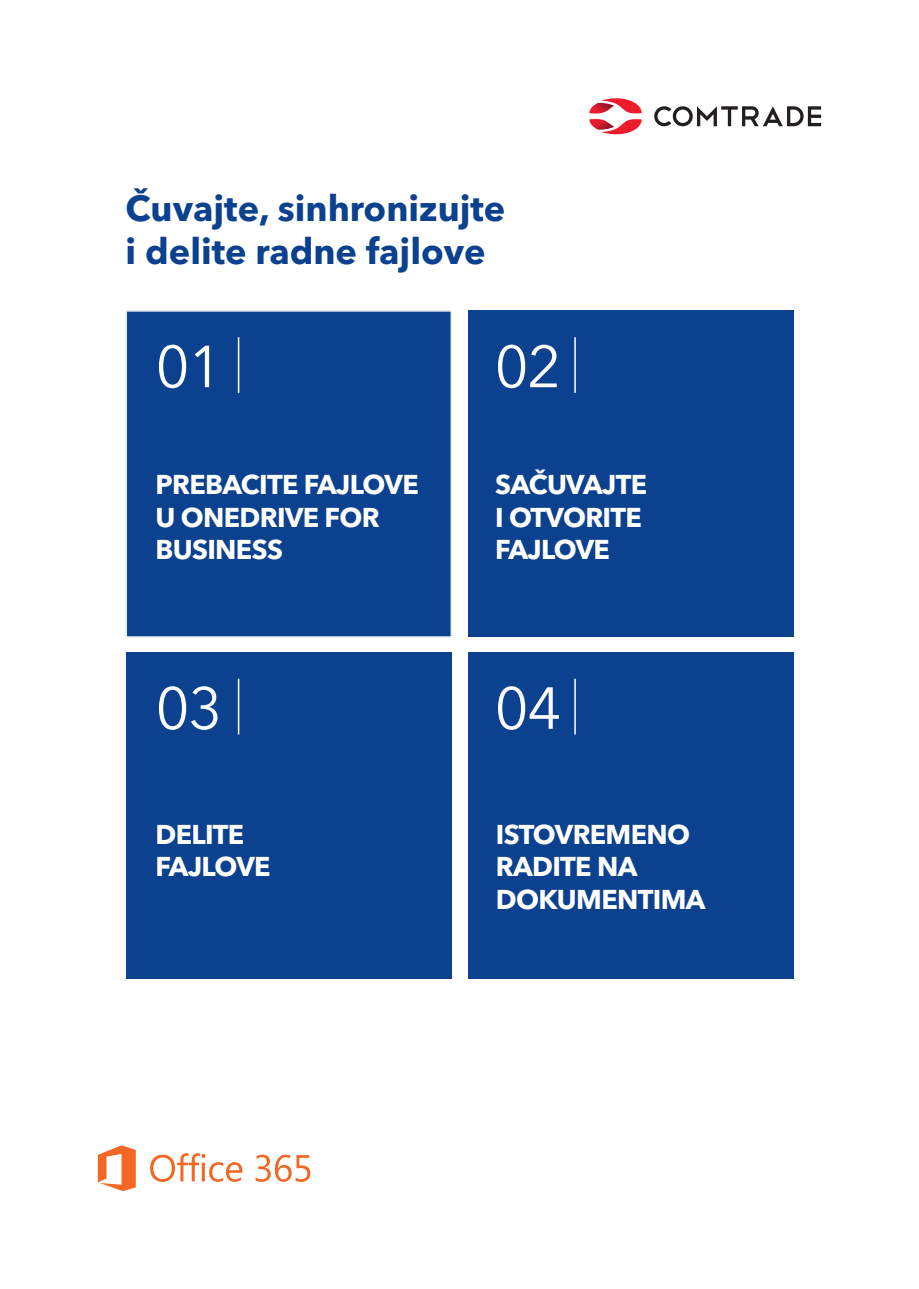
<style>
.page{position:relative;width:919px;height:1289px;background:#fff}
.page>*{position:absolute;margin:0;border:0;box-sizing:border-box;transform-origin:0 0}
.t1{font:58.65px "Avenir Next LT Pro";letter-spacing:-.025em;color:#fff}
.t2{font:700 36px/43.2px "Avenir Next LT Pro";color:#0b418f}
.t3{font:700 27px/32.4px "Avenir Next LT Pro";letter-spacing:-.025em;color:#fff}
</style>
<div class="page">
<div style="left:125px;top:310px;width:327px;height:327px;background:#0b418f;border:2px solid #e6ebef"></div>
<div style="left:126px;top:652px;width:325px;height:326px;background:#0b418f"></div>
<div style="left:468px;top:311px;width:325px;height:326px;background:#0b418f"></div>
<div style="left:468px;top:652px;width:325px;height:326px;background:#0b418f"></div>
<hr style="left:238px;top:678px;width:1px;height:56px;background:#fff">
<hr style="left:574px;top:678px;width:1px;height:56px;background:#fff">
<hr style="left:238px;top:337px;width:1px;height:56px;background:#fff">
<hr style="left:574px;top:337px;width:1px;height:56px;background:#fff">
<svg style="left:98px;top:1145px;width:38px;height:46px"></svg>
<svg style="left:150px;top:1153px;width:92px;height:28px"></svg>
<svg style="left:255px;top:1154px;width:55px;height:27px"></svg>
<svg style="left:654px;top:106px;width:167px;height:20px"></svg>
<svg style="left:589px;top:98px;width:52px;height:37px"></svg>
<h2 class="t2" style="left:125px;top:186px;width:381px">ČUVAJTE, SINHRONIZUJTE<br>I DELITE RADNE FAJLOVE</h2>
<h1 class="t1" style="left:155px;top:332px;width:68px">01</h1>
<h1 class="t1" style="left:494px;top:332px;width:68px">02</h1>
<p class="t3" style="left:155px;top:468px;width:265px">PREBACITE FAJLOVE<br>U ONEDRIVE FOR<br>BUSINESS</p>
<p class="t3" style="left:495px;top:468px;width:154px">SAČUVAJTE<br>I OTVORITE<br>FAJLOVE</p>
<h1 class="t1" style="left:155px;top:673px;width:68px">03</h1>
<h1 class="t1" style="left:494px;top:673px;width:68px">04</h1>
<p class="t3" style="left:155px;top:817px;width:116px">DELITE<br>FAJLOVE</p>
<p class="t3" style="left:496px;top:817px;width:211px">ISTOVREMENO<br>RADITE NA<br>DOKUMENTIMA</p>
</div>
